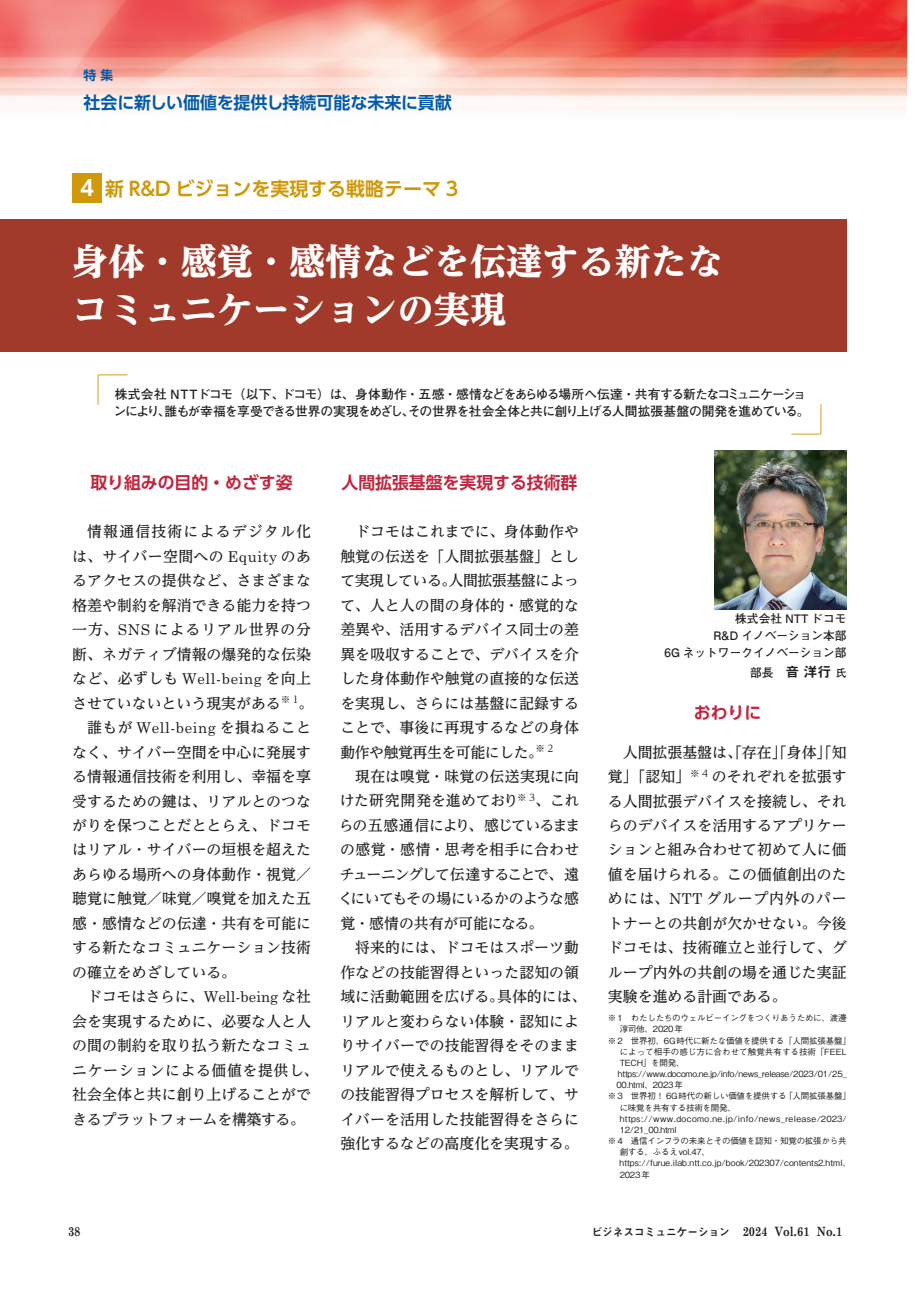
<style>
.page{position:relative;width:919px;height:1289px;background:#fff}
.page>*{position:absolute;margin:0;border:0;box-sizing:border-box;transform-origin:0 0}
.t1{font:800 36.15px/47.8px "UD Reimin Pro";color:#fff}
.t2{font:700 19.2px "UD Shin Go Pro De";color:#d0990c}
.t3{font:700 16.95px "UD Shin Go Pro De";color:#bf2640}
.t4{font:700 16.95px "UD Shin Go Pro De";letter-spacing:-.005em;color:#015aaa}
.t5{font:500 14.85px/24.5px "UD Reimin Pro";color:#231f20;text-align:justify}
.t6{font:14.85px "Century Sb SI";letter-spacing:.04em;color:#231f20}
.t7{font:700 12.75px/17px "Futo Go B101 Pro";letter-spacing:-.065em;color:#231f20}
.t8{font:12.75px "Century Sb Bold SI";color:#231f20;scale:.85 1}
.t9{font:700 12.75px "UD Shin Go Pro De";color:#015aaa}
.t10{font:700 11.7px/17px "Futo Go B101 Pro";color:#231f20;text-align:right}
.t11{font:500 8.55px "Gothic BBB Pro";letter-spacing:-.025em;color:#231f20}
.t12{font:500 8.55px "Gothic BBB Pro";letter-spacing:.015em;color:#231f20}
.t13{font:500 8.55px "Gothic BBB Pro";letter-spacing:.055em;color:#231f20}
.t14{font:500 8.55px "Gothic BBB Pro";letter-spacing:.005em;color:#231f20}
.s1{font-size:21.3px;color:#fff}
.s2{font-family:"Century Sb SI";font-weight:400}
.s3{font-family:"UD Reimin Pro";font-weight:500}
.s4{font-weight:400}
.s5{font-family:"Midashi Go Pro MB31";font-weight:400;font-size:13.8px}
.s6{font-size:10.65px}
.s7{font-family:"Midashi Go Pro MB31";font-size:10.65px}
</style>
<div class="page">
<img style="left:0;top:0;width:906px;height:110px">
<hr style="left:97px;top:375px;width:2px;height:30px;background:#d7a637">
<hr style="left:98px;top:374px;width:30px;height:1px;background:#d7a637">
<hr style="left:820px;top:404px;width:1px;height:30px;background:#d7a637">
<hr style="left:791px;top:433px;width:30px;height:1px;background:#d7a637">
<div style="left:72px;top:173px;width:30px;height:30px;background:#d0990c"></div>
<div style="left:0;top:219px;width:846px;height:133px;background:#a23a2b"></div>
<img style="left:714px;top:451px;width:132px;height:158px">
<p class="t9" style="left:84px;top:65px;width:31px">特 集</p>
<p class="t4" style="left:84px;top:88px;width:370px">社会に新しい価値を提供し持続可能な未来に貢献</p>
<p class="t2" style="left:80px;top:173px;width:379px"><span class="s1">4</span> 新 R&amp;D ビジョンを実現する戦略テーマ 3</p>
<h1 class="t1" style="left:72px;top:238px;width:652px">身体・感覚・感情などを伝達する新たなコミュニケーションの実現</h1>
<p class="t7" style="left:114px;top:384px;width:697px">株式会社 NTTドコモ（以下、ドコモ）は、身体動作・五感・感情などをあらゆる場所へ伝達・共有する新たなコミュニケーションにより、誰もが幸福を享受できる世界の実現をめざし、その世界を社会全体と共に創り上げる人間拡張基盤の開発を進めている。</p>
<p class="t3" style="left:90px;top:469px;width:204px">取り組みの目的・めざす姿</p>
<p class="t3" style="left:341px;top:469px;width:237px">人間拡張基盤を実現する技術群</p>
<p class="t5" style="left:72px;top:519px;width:243px;text-align:left;text-indent:15px">情報通信技術によるデジタル化は、サイバー空間への <span class="s2">Equity</span> のあるアクセスの提供など、さまざまな格差や制約を解消できる能力を持つ一方、<span class="s2">SNS</span> によるリアル世界の分断、ネガティブ情報の爆発的な伝染など、必ずしも <span class="s2">Well-being</span> を向上させていないという現実がある<sup>※</sup> <sup>1</sup>。</p>
<p class="t6" style="left:87px;top:715px;width:225px"><span class="s3">誰もが</span> Well-being <span class="s3">を損ねること</span></p>
<p class="t5" style="left:72px;top:739px;width:240px">なく、サイバー空間を中心に発展する情報通信技術を利用し、幸福を享受するための鍵は、リアルとのつながりを保つことだととらえ、ドコモはリアル<span class="s4">・</span>サイバーの垣根を超えたあらゆる場所への身体動作<span class="s4">・</span>視覚<span class="s4">／</span>聴覚に触覚<span class="s4">／</span>味覚<span class="s4">／</span>嗅覚を加えた五感<span class="s4">・</span>感情などの伝達<span class="s4">・</span>共有を可能にする新たなコミュニケーション技術の確立をめざしている。</p>
<p class="t5" style="left:72px;top:983px;width:248px;text-align:left;text-indent:15px">ドコモはさらに、<span class="s2">Well-being</span> な社会を実現するために、必要な人と人の間の制約を取り払う新たなコミュニケーションによる価値を提供し、社会全体と共に創り上げることができるプラットフォームを構築する。</p>
<p class="t5" style="left:340px;top:519px;width:240px;text-indent:15px">ドコモはこれまでに、身体動作や触覚の伝送を「人間拡張基盤」として実現している。人間拡張基盤によって、人と人の間の身体的<span class="s4">・</span>感覚的な差異や、活用するデバイス同士の差異を吸収することで、デバイスを介した身体動作や触覚の直接的な伝送を実現し、さらには基盤に記録することで、事後に再現するなどの身体動作や触覚再生を可能にした。<sup>※</sup> <sup>2</sup></p>
<p class="t5" style="left:338px;top:763px;width:243px;text-indent:17px">現在は嗅覚<span class="s4">・</span>味覚の伝送実現に向けた研究開発を進めており<sup>※</sup> <sup>3</sup>、これらの五感通信により、感じているままの感覚<span class="s4">・</span>感情<span class="s4">・</span>思考を相手に合わせチューニングして伝達することで、遠くにいてもその場にいるかのような感覚<span class="s4">・</span>感情の共有が可能になる。</p>
<p class="t5" style="left:340px;top:935px;width:247px;text-align:center">将来的には、ドコモはスポーツ動<br>作などの技能習得といった認知の領域に活動範囲を広げる。具体的には、リアルと変わらない体験<span class="s4">・</span>認知によりサイバーでの技能習得をそのままリアルで使えるものとし、リアルでの技能習得プロセスを解析して、サイバーを活用した技能習得をさらに強化するなどの高度化を実現する。</p>
<p class="t10" style="left:664px;top:608px;width:184px">株式会社 NTT ドコモ<br>R&amp;D イノベーション本部<br>6G ネットワークイノベーション部</p>
<p class="t10" style="left:750px;top:662px;width:98px">部長　<span class="s5">音 洋行</span> <span class="s6">氏</span></p>
<p class="t3" style="left:693px;top:698px;width:69px">おわりに</p>
<p class="t5" style="left:608px;top:739px;width:240px;text-indent:15px">人間拡張基盤は、「存在」「身体」「知覚」「認知」<sup>※</sup> <sup>4</sup> のそれぞれを拡張する人間拡張デバイスを接続し、それらのデバイスを活用するアプリケーションと組み合わせて初めて人に価値を届けられる。この価値創出のためには、<span class="s2">NTT</span> グループ内外のパートナーとの共創が欠かせない。今後ドコモは、技術確立と並行して、グループ内外の共創の場を通じた実証実験を進める計画である。</p>
<p class="t11" style="left:608px;top:1011px;width:240px">※1　わたしたちのウェルビーイングをつくりあうために、渡邊</p>
<p class="t11" style="left:619px;top:1022px;width:65px">淳司他、2020年</p>
<p class="t11" style="left:608px;top:1033px;width:244px">※2　世界初、6G時代に新たな価値を提供する「人間拡張基盤」</p>
<p class="t14" style="left:619px;top:1044px;width:228px">によって相手の感じ方に合わせて触覚共有する技術「FEEL</p>
<p class="t11" style="left:619px;top:1055px;width:66px">TECH」を開発、</p>
<p class="t11" style="left:608px;top:1066px;width:240px">　 https://www.docomo.ne.jp/info/news_release/2023/01/25_</p>
<p class="t11" style="left:616px;top:1078px;width:68px">00.html、2023年</p>
<p class="t11" style="left:608px;top:1089px;width:244px">※3　世界初！ 6G時代の新しい価値を提供する「人間拡張基盤」</p>
<p class="t11" style="left:619px;top:1100px;width:118px">に味覚を共有する技術を開発、</p>
<p class="t13" style="left:611px;top:1111px;width:237px">　https://www.docomo.ne.jp/info/news_release/2023/</p>
<p class="t11" style="left:619px;top:1122px;width:58px">12/21_00.html</p>
<p class="t11" style="left:608px;top:1133px;width:240px">※4　通信インフラの未来とその価値を認知・知覚の拡張から共</p>
<p class="t11" style="left:619px;top:1145px;width:92px">創する、ふるえvol.47、</p>
<p class="t12" style="left:611px;top:1156px;width:241px">　https://furue.ilab.ntt.co.jp/book/202307/contents2.html、</p>
<p class="t11" style="left:619px;top:1167px;width:32px">2023年</p>
<p class="t8" style="left:68px;top:1221px;width:16px">38</p>
<p class="t8" style="left:591px;top:1221px;width:296px"><span class="s7">ビジネスコミュニケーション</span> 2024 Vol.61 No.1</p>
</div>
